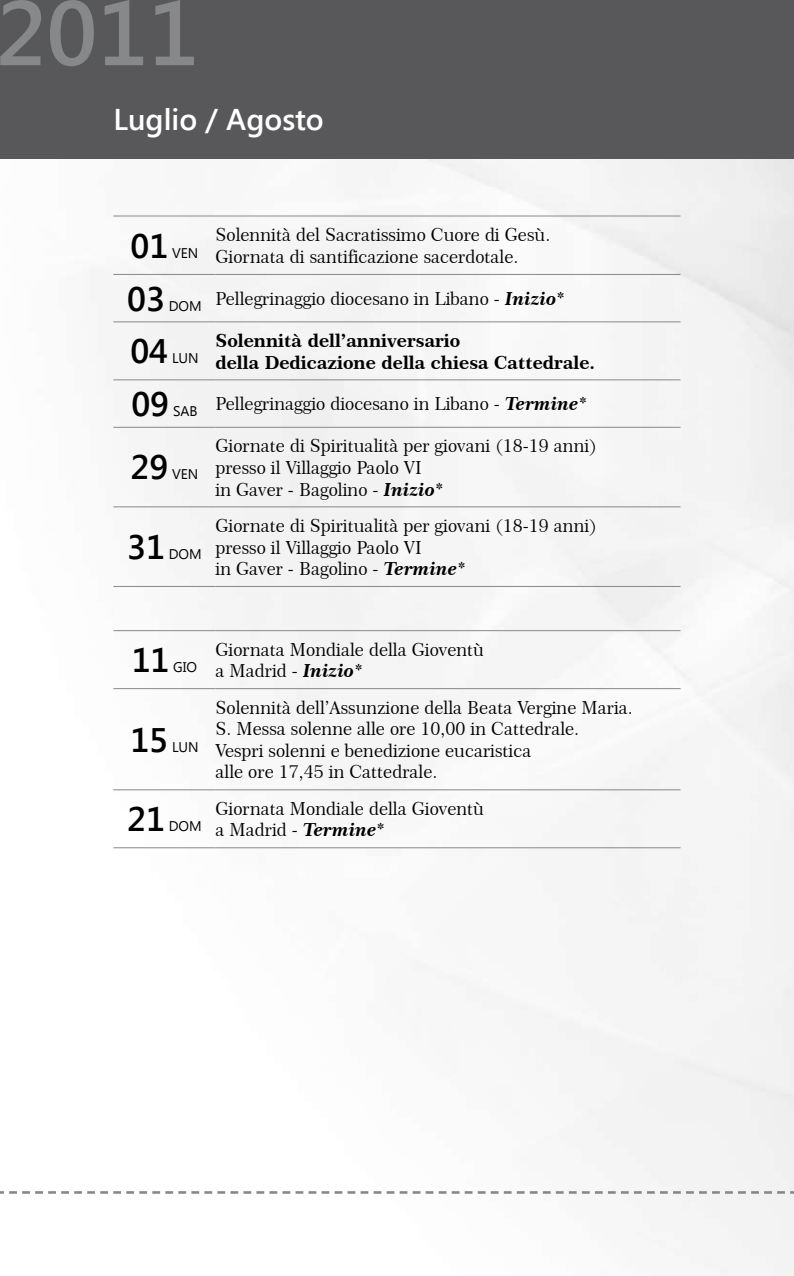
<style>
.page{position:relative;width:794px;height:1276px;background:#fff}
.page>*{position:absolute;margin:0;border:0;box-sizing:border-box;transform-origin:0 0}
.t1{font:600 91.4px "Segoe UI";color:#87888a}
.t2{font:600 34px "Segoe UI";color:#000}
.t3{font:600 30px "Segoe UI";color:#fff}
.t4{font:18px/21.6px "Century 751 BT Roman No 2 B";color:#000}
.t5{font:18px/21.6px "Century 751 BT Bold B";color:#000}
.t6{font:14px "Segoe UI";color:#000}
.s1{font-family:"Century 751 BT Bold Italic B"}
</style>
<div class="page">
<div style="left:0;top:0;width:794px;height:159px;background:#58585a"></div>
<svg style="left:0;top:1191px;width:794px;height:2px"></svg>
<hr style="left:113px;top:215px;width:102px;height:1px;background:#87888a">
<hr style="left:215px;top:215px;width:465px;height:1px;background:#87888a">
<hr style="left:113px;top:274px;width:102px;height:1px;background:#87888a">
<hr style="left:215px;top:274px;width:465px;height:1px;background:#87888a">
<hr style="left:113px;top:321px;width:102px;height:1px;background:#87888a">
<hr style="left:215px;top:321px;width:465px;height:1px;background:#87888a">
<hr style="left:113px;top:379px;width:102px;height:1px;background:#87888a">
<hr style="left:215px;top:379px;width:465px;height:1px;background:#87888a">
<hr style="left:113px;top:427px;width:102px;height:1px;background:#87888a">
<hr style="left:215px;top:427px;width:465px;height:1px;background:#87888a">
<hr style="left:113px;top:506px;width:102px;height:1px;background:#87888a">
<hr style="left:215px;top:506px;width:465px;height:1px;background:#87888a">
<hr style="left:113px;top:586px;width:102px;height:1px;background:#87888a">
<hr style="left:215px;top:586px;width:465px;height:1px;background:#87888a">
<hr style="left:113px;top:630px;width:102px;height:1px;background:#87888a">
<hr style="left:215px;top:630px;width:465px;height:1px;background:#87888a">
<hr style="left:113px;top:688px;width:102px;height:1px;background:#87888a">
<hr style="left:215px;top:688px;width:465px;height:1px;background:#87888a">
<hr style="left:113px;top:789px;width:102px;height:1px;background:#87888a">
<hr style="left:215px;top:789px;width:465px;height:1px;background:#87888a">
<hr style="left:113px;top:847px;width:102px;height:1px;background:#87888a">
<hr style="left:215px;top:847px;width:465px;height:1px;background:#87888a">
<h1 class="t1" style="left:-4px;top:-31px;width:205px">2011</h1>
<h3 class="t3" style="left:113px;top:99px;width:212px">Luglio / Agosto</h3>
<h2 class="t2" style="left:130px;top:222px;width:39px">01</h2>
<p class="t6" style="left:172px;top:243px;width:28px">VEN</p>
<p class="t4" style="left:215px;top:224px;width:336px">Solennità del Sacratissimo Cuore di Gesù.<br>Giornata di santificazione sacerdotale.</p>
<h2 class="t2" style="left:127px;top:275px;width:39px">03</h2>
<p class="t4" style="left:169px;top:288px;width:397px"><sub>DOM</sub> Pellegrinaggio diocesano in Libano - <span class="s1">Inizio*</span></p>
<h2 class="t2" style="left:130px;top:327px;width:39px">04</h2>
<p class="t5" style="left:215px;top:329px;width:381px">Solennità dell’anniversario<br>della Dedicazione della chiesa Cattedrale.</p>
<p class="t6" style="left:172px;top:348px;width:28px">LUN</p>
<h2 class="t2" style="left:131px;top:380px;width:39px">09</h2>
<p class="t4" style="left:173px;top:393px;width:415px"><sub>SAB</sub> Pellegrinaggio diocesano in Libano - <span class="s1">Termine*</span></p>
<h2 class="t2" style="left:130px;top:443px;width:39px">29</h2>
<p class="t4" style="left:215px;top:435px;width:383px">Giornate di Spiritualità per giovani (18-19 anni) presso il Villaggio Paolo VI<br>in Gaver - Bagolino - <span class="s1">Inizio*</span></p>
<p class="t6" style="left:172px;top:465px;width:28px">VEN</p>
<h2 class="t2" style="left:127px;top:523px;width:39px">31</h2>
<p class="t6" style="left:169px;top:544px;width:34px">DOM</p>
<p class="t4" style="left:215px;top:514px;width:383px">Giornate di Spiritualità per giovani (18-19 anni) presso il Villaggio Paolo VI<br>in Gaver - Bagolino - <span class="s1">Termine*</span></p>
<h2 class="t2" style="left:132px;top:636px;width:39px">11</h2>
<p class="t6" style="left:173px;top:657px;width:25px">GIO</p>
<h2 class="t2" style="left:130px;top:716px;width:39px">15</h2>
<p class="t6" style="left:172px;top:737px;width:28px">LUN</p>
<h2 class="t2" style="left:127px;top:795px;width:39px">21</h2>
<p class="t6" style="left:169px;top:816px;width:34px">DOM</p>
<p class="t4" style="left:215px;top:638px;width:270px">Giornata Mondiale della Gioventù a Madrid - <span class="s1">Inizio*</span></p>
<p class="t4" style="left:215px;top:696px;width:419px">Solennità dell’Assunzione della Beata Vergine Maria.<br>S. Messa solenne alle ore 10,00 in Cattedrale.<br>Vespri solenni e benedizione eucaristica<br>alle ore 17,45 in Cattedrale.</p>
<p class="t4" style="left:215px;top:797px;width:270px">Giornata Mondiale della Gioventù a Madrid - <span class="s1">Termine*</span></p>
</div>
